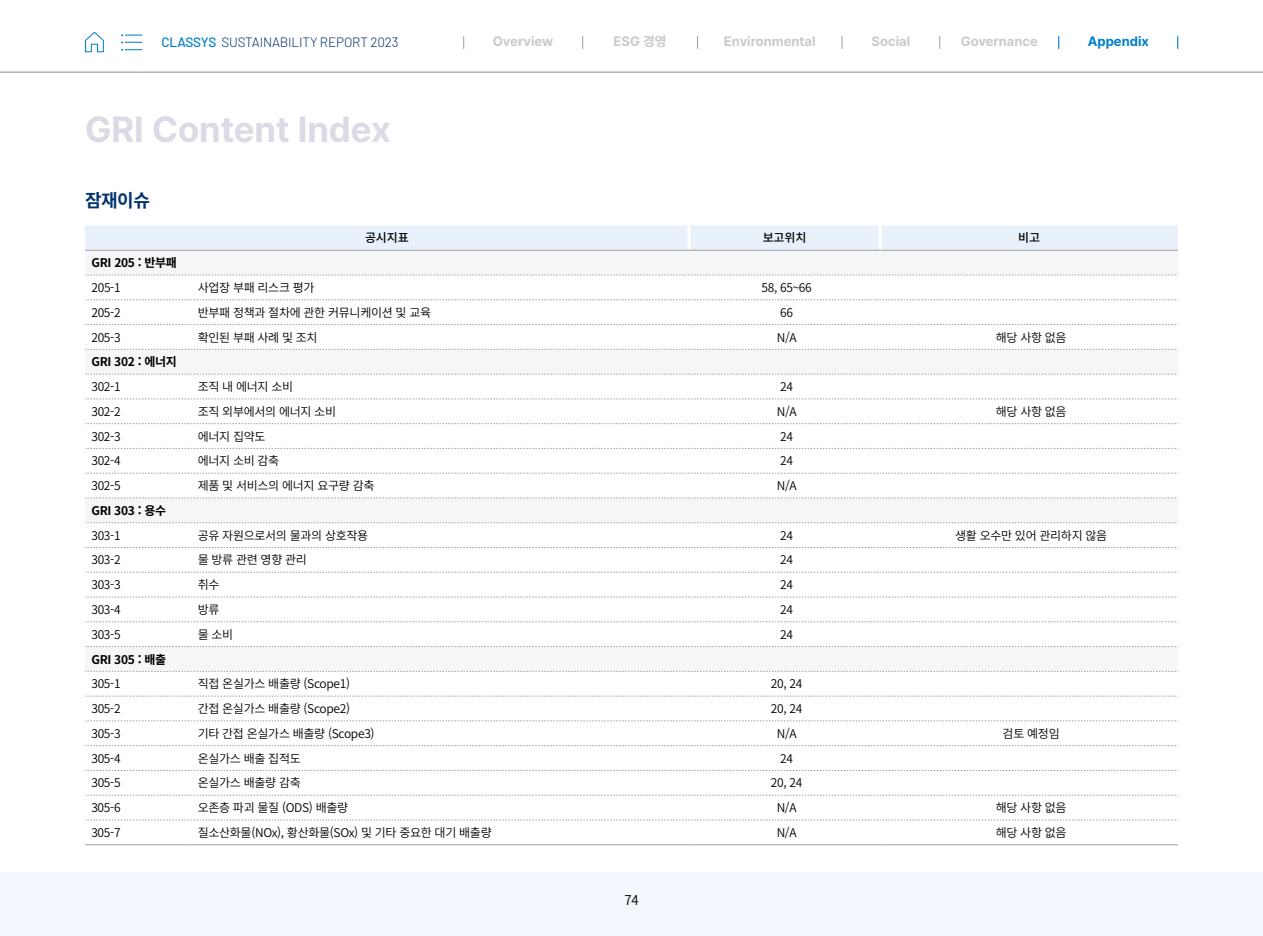
<style>
.page{position:relative;width:1263px;height:936px;background:#fff}
.page>*{position:absolute;margin:0;border:0;box-sizing:border-box;transform-origin:0 0}
.t1{font:700 36px "Pretendard";color:#dbdae5}
.t2{font:700 18px "Noto Sans CJ Kkr";color:#04326a}
.t3{font:700 13.5px "Pretendard";color:#c9caca}
.t4{font:300 13.5px "Barlow";letter-spacing:-.01em;color:#04326a}
.t5{font:700 13.5px "Pretendard";color:#0080c9}
.t6{font:600 13.5px "Noto Sans CJ Kkr";color:#000}
.t7{font:600 12px "Noto Sans CJ Kkr";letter-spacing:-.025em;color:#000}
.t8{font:700 12px "Noto Sans CJ Kkr";letter-spacing:-.025em;color:#000}
.t9{font:500 12px "Noto Sans CJ Kkr";letter-spacing:-.01em;color:#000}
.s1{font-weight:500;color:#0080c9}
</style>
<div class="page">
<svg style="left:85px;top:225px;width:1093px;height:25px;background:#e7f0f9"></svg>
<div style="left:85px;top:250px;width:1093px;height:25px;background:#f4f6f7"></div>
<svg style="left:85px;top:350px;width:1093px;height:321px"></svg>
<hr style="left:687px;top:225px;width:3px;height:25px;background:#fff">
<hr style="left:879px;top:225px;width:3px;height:25px;background:#fff">
<hr style="left:190px;top:374px;width:3px;height:24px;background:#fff">
<hr style="left:687px;top:374px;width:3px;height:24px;background:#fff">
<hr style="left:879px;top:374px;width:3px;height:24px;background:#fff">
<hr style="left:190px;top:399px;width:3px;height:24px;background:#fff">
<hr style="left:687px;top:399px;width:3px;height:24px;background:#fff">
<hr style="left:879px;top:399px;width:3px;height:24px;background:#fff">
<hr style="left:190px;top:424px;width:3px;height:24px;background:#fff">
<hr style="left:687px;top:424px;width:3px;height:24px;background:#fff">
<hr style="left:879px;top:424px;width:3px;height:24px;background:#fff">
<hr style="left:190px;top:448px;width:3px;height:25px;background:#fff">
<hr style="left:687px;top:448px;width:3px;height:25px;background:#fff">
<hr style="left:879px;top:448px;width:3px;height:25px;background:#fff">
<hr style="left:190px;top:473px;width:3px;height:24px;background:#fff">
<hr style="left:687px;top:473px;width:3px;height:24px;background:#fff">
<hr style="left:879px;top:473px;width:3px;height:24px;background:#fff">
<hr style="left:190px;top:523px;width:3px;height:24px;background:#fff">
<hr style="left:687px;top:523px;width:3px;height:24px;background:#fff">
<hr style="left:879px;top:523px;width:3px;height:24px;background:#fff">
<hr style="left:190px;top:547px;width:3px;height:25px;background:#fff">
<hr style="left:687px;top:547px;width:3px;height:25px;background:#fff">
<hr style="left:879px;top:547px;width:3px;height:25px;background:#fff">
<hr style="left:190px;top:572px;width:3px;height:25px;background:#fff">
<hr style="left:687px;top:572px;width:3px;height:25px;background:#fff">
<hr style="left:879px;top:572px;width:3px;height:25px;background:#fff">
<hr style="left:190px;top:597px;width:3px;height:24px;background:#fff">
<hr style="left:687px;top:597px;width:3px;height:24px;background:#fff">
<hr style="left:879px;top:597px;width:3px;height:24px;background:#fff">
<hr style="left:190px;top:622px;width:3px;height:24px;background:#fff">
<hr style="left:687px;top:622px;width:3px;height:24px;background:#fff">
<hr style="left:879px;top:622px;width:3px;height:24px;background:#fff">
<svg style="left:85px;top:275px;width:1093px;height:1px"></svg>
<svg style="left:85px;top:299px;width:1093px;height:1px"></svg>
<svg style="left:85px;top:324px;width:1093px;height:1px"></svg>
<svg style="left:85px;top:349px;width:1093px;height:1px"></svg>
<svg style="left:85px;top:374px;width:1093px;height:1px"></svg>
<svg style="left:85px;top:398px;width:1093px;height:1px"></svg>
<svg style="left:85px;top:423px;width:1093px;height:1px"></svg>
<svg style="left:85px;top:448px;width:1093px;height:1px"></svg>
<svg style="left:85px;top:473px;width:1093px;height:1px"></svg>
<svg style="left:85px;top:497px;width:1093px;height:1px"></svg>
<svg style="left:85px;top:522px;width:1093px;height:1px"></svg>
<svg style="left:85px;top:547px;width:1093px;height:1px"></svg>
<svg style="left:85px;top:572px;width:1093px;height:1px"></svg>
<svg style="left:85px;top:596px;width:1093px;height:1px"></svg>
<svg style="left:85px;top:621px;width:1093px;height:1px"></svg>
<svg style="left:85px;top:646px;width:1093px;height:1px"></svg>
<svg style="left:85px;top:671px;width:1093px;height:1px"></svg>
<svg style="left:85px;top:695px;width:1093px;height:1px"></svg>
<svg style="left:85px;top:720px;width:1093px;height:1px"></svg>
<svg style="left:85px;top:745px;width:1093px;height:1px"></svg>
<svg style="left:85px;top:770px;width:1093px;height:1px"></svg>
<svg style="left:85px;top:794px;width:1093px;height:1px"></svg>
<svg style="left:85px;top:819px;width:1093px;height:1px"></svg>
<hr style="left:85px;top:844px;width:106px;height:1px;background:#9fa0a0">
<hr style="left:191px;top:844px;width:498px;height:1px;background:#9fa0a0">
<hr style="left:689px;top:844px;width:191px;height:1px;background:#9fa0a0">
<hr style="left:880px;top:844px;width:298px;height:1px;background:#9fa0a0">
<hr style="left:85px;top:250px;width:106px;height:1px;background:#9fa0a0">
<hr style="left:191px;top:250px;width:498px;height:1px;background:#9fa0a0">
<hr style="left:689px;top:250px;width:191px;height:1px;background:#9fa0a0">
<hr style="left:880px;top:250px;width:298px;height:1px;background:#9fa0a0">
<hr style="left:0;top:72px;width:1263px;height:1px;background:#898989">
<svg style="left:85px;top:32px;width:19px;height:21px"></svg>
<svg style="left:121px;top:34px;width:21px;height:2px"></svg>
<svg style="left:121px;top:42px;width:21px;height:1px"></svg>
<svg style="left:121px;top:49px;width:21px;height:2px"></svg>
<svg style="left:463px;top:36px;width:1px;height:13px"></svg>
<svg style="left:1177px;top:36px;width:1px;height:13px"></svg>
<svg style="left:1058px;top:36px;width:1px;height:13px"></svg>
<svg style="left:939px;top:36px;width:1px;height:13px"></svg>
<svg style="left:842px;top:36px;width:1px;height:13px"></svg>
<svg style="left:697px;top:36px;width:1px;height:13px"></svg>
<svg style="left:582px;top:36px;width:1px;height:13px"></svg>
<div style="left:0;top:872px;width:1263px;height:63px;background:#f1f7fc"></div>
<p class="t4" style="left:162px;top:32px;width:239px"><span class="s1">CLASSYS</span> SUSTAINABILITY REPORT 2023</p>
<p class="t3" style="left:493px;top:33px;width:62px">Overview</p>
<p class="t3" style="left:614px;top:33px;width:54px">ESG 경영</p>
<p class="t3" style="left:724px;top:33px;width:93px">Environmental</p>
<p class="t3" style="left:872px;top:33px;width:40px">Social</p>
<p class="t3" style="left:961px;top:33px;width:79px">Governance</p>
<p class="t5" style="left:1088px;top:33px;width:63px">Appendix</p>
<h1 class="t1" style="left:85px;top:109px;width:307px">GRI Content Index</h1>
<h2 class="t2" style="left:85px;top:190px;width:66px">잠재이슈</h2>
<p class="t9" style="left:365px;top:231px;width:45px">공시지표</p>
<p class="t9" style="left:763px;top:231px;width:45px">보고위치</p>
<p class="t9" style="left:1018px;top:231px;width:23px">비고</p>
<p class="t8" style="left:91px;top:256px;width:87px">GRI 205 : 반부패</p>
<p class="t7" style="left:91px;top:281px;width:31px">205-1</p>
<p class="t7" style="left:198px;top:281px;width:118px">사업장 부패 리스크 평가</p>
<p class="t7" style="left:761px;top:281px;width:52px">58, 65~66</p>
<p class="t7" style="left:91px;top:305px;width:31px">205-2</p>
<p class="t7" style="left:198px;top:305px;width:235px">반부패 정책과 절차에 관한 커뮤니케이션 및 교육</p>
<p class="t7" style="left:780px;top:305px;width:14px">66</p>
<p class="t7" style="left:91px;top:330px;width:31px">205-3</p>
<p class="t7" style="left:198px;top:330px;width:121px">확인된 부패 사례 및 조치</p>
<p class="t7" style="left:777px;top:330px;width:21px">N/A</p>
<p class="t7" style="left:996px;top:330px;width:72px">해당 사항 없음</p>
<p class="t8" style="left:91px;top:355px;width:87px">GRI 302 : 에너지</p>
<p class="t7" style="left:91px;top:380px;width:31px">302-1</p>
<p class="t7" style="left:198px;top:380px;width:97px">조직 내 에너지 소비</p>
<p class="t7" style="left:780px;top:380px;width:14px">24</p>
<p class="t7" style="left:91px;top:404px;width:31px">302-2</p>
<p class="t7" style="left:198px;top:404px;width:140px">조직 외부에서의 에너지 소비</p>
<p class="t7" style="left:777px;top:404px;width:21px">N/A</p>
<p class="t7" style="left:996px;top:404px;width:72px">해당 사항 없음</p>
<p class="t7" style="left:91px;top:429px;width:31px">302-3</p>
<p class="t7" style="left:198px;top:429px;width:69px">에너지 집약도</p>
<p class="t7" style="left:780px;top:429px;width:14px">24</p>
<p class="t7" style="left:91px;top:454px;width:31px">302-4</p>
<p class="t7" style="left:198px;top:454px;width:83px">에너지 소비 감축</p>
<p class="t7" style="left:780px;top:454px;width:14px">24</p>
<p class="t7" style="left:91px;top:479px;width:31px">302-5</p>
<p class="t7" style="left:198px;top:479px;width:178px">제품 및 서비스의 에너지 요구량 감축</p>
<p class="t7" style="left:777px;top:479px;width:21px">N/A</p>
<p class="t8" style="left:91px;top:503px;width:76px">GRI 303 : 용수</p>
<p class="t7" style="left:91px;top:528px;width:31px">303-1</p>
<p class="t7" style="left:198px;top:528px;width:172px">공유 자원으로서의 물과의 상호작용</p>
<p class="t7" style="left:780px;top:528px;width:14px">24</p>
<p class="t7" style="left:955px;top:528px;width:154px">생활 오수만 있어 관리하지 않음</p>
<p class="t7" style="left:91px;top:553px;width:31px">303-2</p>
<p class="t7" style="left:198px;top:553px;width:111px">물 방류 관련 영향 관리</p>
<p class="t7" style="left:780px;top:553px;width:14px">24</p>
<p class="t7" style="left:91px;top:578px;width:31px">303-3</p>
<p class="t7" style="left:198px;top:578px;width:23px">취수</p>
<p class="t7" style="left:780px;top:578px;width:14px">24</p>
<p class="t7" style="left:91px;top:602px;width:31px">303-4</p>
<p class="t7" style="left:198px;top:602px;width:23px">방류</p>
<p class="t7" style="left:780px;top:602px;width:14px">24</p>
<p class="t7" style="left:91px;top:627px;width:31px">303-5</p>
<p class="t7" style="left:198px;top:627px;width:37px">물 소비</p>
<p class="t7" style="left:780px;top:627px;width:14px">24</p>
<p class="t8" style="left:91px;top:652px;width:76px">GRI 305 : 배출</p>
<p class="t7" style="left:91px;top:677px;width:31px">305-1</p>
<p class="t7" style="left:198px;top:677px;width:154px">직접 온실가스 배출량 (Scope1)</p>
<p class="t7" style="left:771px;top:677px;width:33px">20, 24</p>
<p class="t7" style="left:91px;top:701px;width:31px">305-2</p>
<p class="t7" style="left:198px;top:701px;width:154px">간접 온실가스 배출량 (Scope2)</p>
<p class="t7" style="left:771px;top:701px;width:33px">20, 24</p>
<p class="t7" style="left:91px;top:726px;width:31px">305-3</p>
<p class="t7" style="left:198px;top:726px;width:178px">기타 간접 온실가스 배출량 (Scope3)</p>
<p class="t7" style="left:777px;top:726px;width:21px">N/A</p>
<p class="t7" style="left:1003px;top:726px;width:59px">검토 예정임</p>
<p class="t7" style="left:91px;top:751px;width:31px">305-4</p>
<p class="t7" style="left:198px;top:751px;width:105px">온실가스 배출 집적도</p>
<p class="t7" style="left:780px;top:751px;width:14px">24</p>
<p class="t7" style="left:91px;top:776px;width:31px">305-5</p>
<p class="t7" style="left:198px;top:776px;width:105px">온실가스 배출량 감축</p>
<p class="t7" style="left:771px;top:776px;width:33px">20, 24</p>
<p class="t7" style="left:91px;top:801px;width:31px">305-6</p>
<p class="t7" style="left:198px;top:801px;width:152px">오존층 파괴 물질 (ODS) 배출량</p>
<p class="t7" style="left:777px;top:801px;width:21px">N/A</p>
<p class="t7" style="left:996px;top:801px;width:72px">해당 사항 없음</p>
<p class="t7" style="left:91px;top:825px;width:31px">305-7</p>
<p class="t7" style="left:198px;top:825px;width:296px">질소산화물(NOx), 황산화물(SOx) 및 기타 중요한 대기 배출량</p>
<p class="t7" style="left:777px;top:825px;width:21px">N/A</p>
<p class="t7" style="left:996px;top:825px;width:72px">해당 사항 없음</p>
<p class="t6" style="left:624px;top:892px;width:16px">74</p>
</div>
